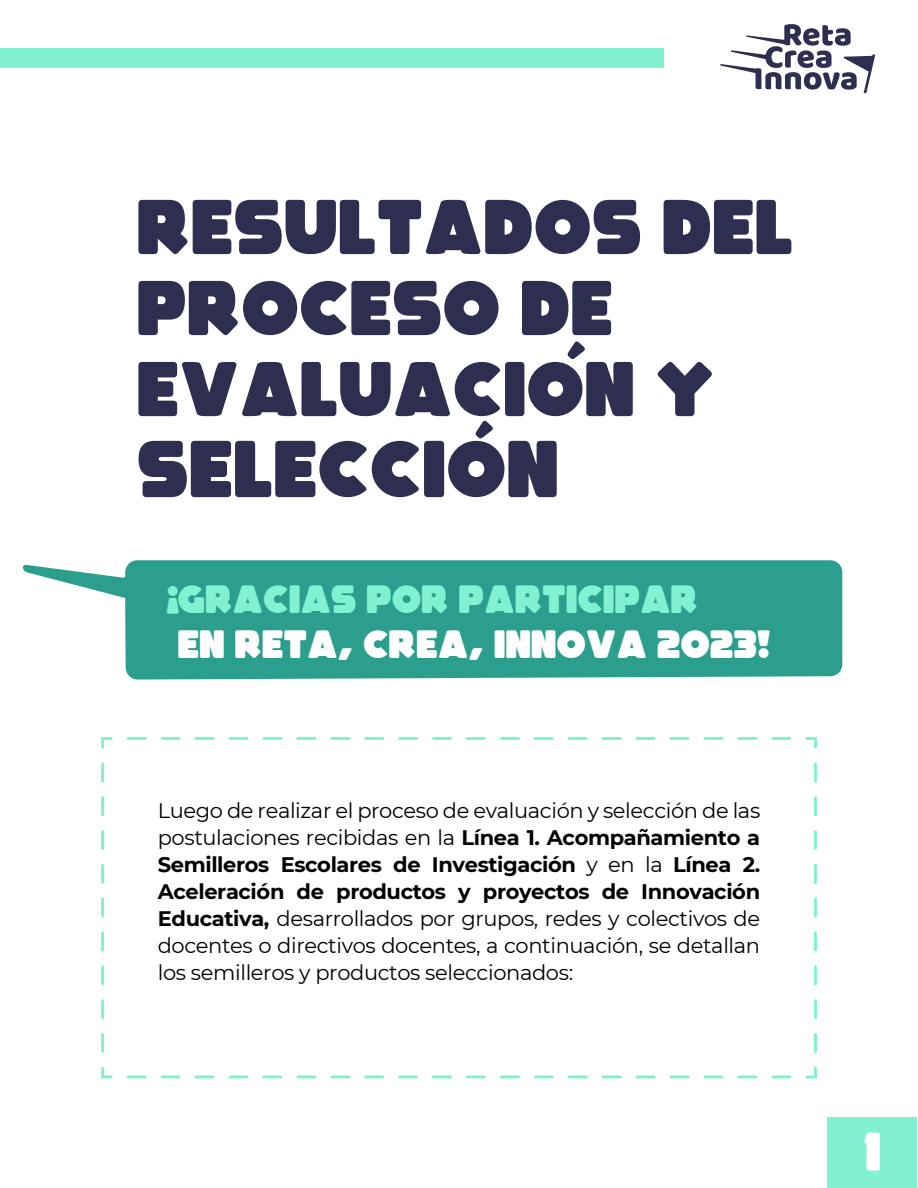
<style>
.page{position:relative;width:918px;height:1188px;background:#fff}
.page>*{position:absolute;margin:0;border:0;box-sizing:border-box;transform-origin:0 0}
.t1{font:82.35px "Toy Box";color:#2e2e50}
.t2{font:79.35px/81px "Toy Box";color:#2e2e50}
.t3{font:55.5px "Toy Box";color:#fff}
.t4{font:40.5px "Toy Box";letter-spacing:-.005em;color:#fff}
.t5{font:40.5px "Toy Box";letter-spacing:-.005em;color:#82f1d1}
.t6{font:21px/27px "Montserrat";letter-spacing:-.015em;color:#000;text-align:justify}
.s1{font-weight:700}
</style>
<div class="page">
<svg style="left:720px;top:24px;width:155px;height:69px"></svg>
<div style="left:0;top:48px;width:664px;height:20px;background:#82f1d1"></div>
<div style="left:827px;top:1117px;width:90px;height:71px;background:#82f1d1"></div>
<svg style="left:126px;top:1075px;width:664px;height:3px"></svg>
<svg style="left:101px;top:1066px;width:12px;height:13px"></svg>
<svg style="left:101px;top:762px;width:3px;height:289px"></svg>
<svg style="left:101px;top:737px;width:12px;height:12px"></svg>
<svg style="left:128px;top:737px;width:664px;height:3px"></svg>
<svg style="left:805px;top:737px;width:12px;height:12px"></svg>
<svg style="left:805px;top:764px;width:12px;height:315px"></svg>
<svg style="left:475px;top:420px;width:18px;height:19px"></svg>
<svg style="left:567px;top:341px;width:18px;height:18px"></svg>
<svg style="left:22px;top:560px;width:820px;height:120px;background:#46aa9b"></svg>
<h2 class="t2" style="left:137px;top:183px;width:658px">RESULTADOS DEL<br>PROCESO DE<br>EVALUACION Y</h2>
<h1 class="t1" style="left:137px;top:417px;width:424px">SELECCION</h1>
<h3 class="t5" style="left:178px;top:574px;width:522px">GRACIAS POR PARTICIPAR</h3>
<h3 class="t4" style="left:178px;top:619px;width:595px">EN RETA, CREA, INNOVA 2023!</h3>
<h3 class="t5" style="left:180px;top:626px;width:15px;rotate:-180deg">!</h3>
<p class="t6" style="left:158px;top:796px;width:604px">Luego de realizar el proceso de evaluación y selección de las postulaciones recibidas en la <span class="s1">Línea 1. Acompañamiento a Semilleros Escolares de Investigación</span> y en la <span class="s1">Línea 2.<br>Aceleración de productos y proyectos de Innovación Educativa,</span> desarrollados por grupos, redes y colectivos de docentes o directivos docentes, a continuación, se detallan los semilleros y productos seleccionados:</p>
<h3 class="t3" style="left:862px;top:1116px;width:20px">1</h3>
</div>
